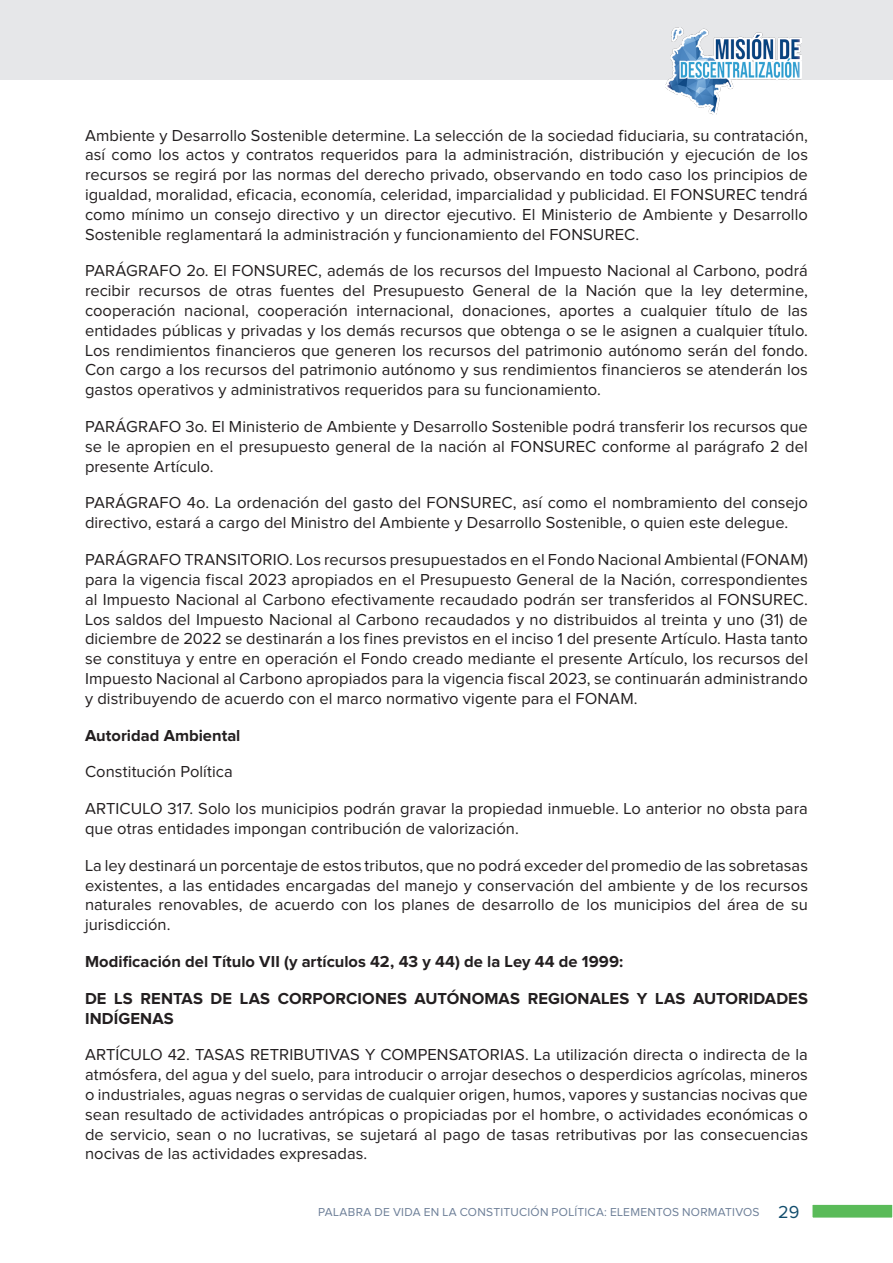
<style>
.page{position:relative;width:893px;height:1263px;background:#fff}
.page>*{position:absolute;margin:0;border:0;box-sizing:border-box;transform-origin:0 0}
.PARRAFO_1{font:16.5px/19.8px "Proxima Nova";letter-spacing:.005em;color:#231f20;text-align:justify}
.PARRAFO_1-2{font:700 16.5px/19.8px "Proxima Nova";letter-spacing:.005em;color:#231f20}
.t1{font:12px "Proxima Nova";letter-spacing:.02em;color:#6d7f98}
.s1{font-size:18px;color:#124d6d}
</style>
<div class="page">
<div style="left:0;top:0;width:893px;height:80px;background:#e6e7e9"></div>
<img style="left:665px;top:28px;width:136px;height:87px">
<div style="left:811px;top:1203px;width:82px;height:16px;background:#5abb59;border:2px solid #fff"></div>
<p class="PARRAFO_1" style="left:85px;top:126px;width:724px">Ambiente y Desarrollo Sostenible determine. La selección de la sociedad fiduciaria, su contratación, así como los actos y contratos requeridos para la administración, distribución y ejecución de los recursos se regirá por las normas del derecho privado, observando en todo caso los principios de igualdad, moralidad, eficacia, economía, celeridad, imparcialidad y publicidad. El FONSUREC tendrá como mínimo un consejo directivo y un director ejecutivo. El Ministerio de Ambiente y Desarrollo Sostenible reglamentará la administración y funcionamiento del FONSUREC.</p>
<p class="PARRAFO_1" style="left:85px;top:261px;width:724px">PARÁGRAFO 2o. El FONSUREC, además de los recursos del Impuesto Nacional al Carbono, podrá recibir recursos de otras fuentes del Presupuesto General de la Nación que la ley determine, cooperación nacional, cooperación internacional, donaciones, aportes a cualquier título de las entidades públicas y privadas y los demás recursos que obtenga o se le asignen a cualquier título.<br>Los rendimientos financieros que generen los recursos del patrimonio autónomo serán del fondo.<br>Con cargo a los recursos del patrimonio autónomo y sus rendimientos financieros se atenderán los gastos operativos y administrativos requeridos para su funcionamiento.</p>
<p class="PARRAFO_1" style="left:85px;top:417px;width:724px">PARÁGRAFO 3o. El Ministerio de Ambiente y Desarrollo Sostenible podrá transferir los recursos que se le apropien en el presupuesto general de la nación al FONSUREC conforme al parágrafo 2 del presente Artículo.</p>
<p class="PARRAFO_1" style="left:85px;top:493px;width:724px">PARÁGRAFO 4o. La ordenación del gasto del FONSUREC, así como el nombramiento del consejo directivo, estará a cargo del Ministro del Ambiente y Desarrollo Sostenible, o quien este delegue.</p>
<p class="PARRAFO_1" style="left:85px;top:550px;width:724px">PARÁGRAFO TRANSITORIO. Los recursos presupuestados en el Fondo Nacional Ambiental (FONAM) para la vigencia fiscal 2023 apropiados en el Presupuesto General de la Nación, correspondientes al Impuesto Nacional al Carbono efectivamente recaudado podrán ser transferidos al FONSUREC.<br>Los saldos del Impuesto Nacional al Carbono recaudados y no distribuidos al treinta y uno (31) de diciembre de 2022 se destinarán a los fines previstos en el inciso 1 del presente Artículo. Hasta tanto se constituya y entre en operación el Fondo creado mediante el presente Artículo, los recursos del Impuesto Nacional al Carbono apropiados para la vigencia fiscal 2023, se continuarán administrando y distribuyendo de acuerdo con el marco normativo vigente para el FONAM.</p>
<p class="PARRAFO_1-2" style="left:85px;top:725px;width:157px">Autoridad Ambiental</p>
<p class="PARRAFO_1" style="left:85px;top:762px;width:149px">Constitución Política</p>
<p class="PARRAFO_1" style="left:85px;top:799px;width:724px">ARTICULO 317. Solo los municipios podrán gravar la propiedad inmueble. Lo anterior no obsta para que otras entidades impongan contribución de valorización.</p>
<p class="PARRAFO_1" style="left:85px;top:856px;width:724px">La ley destinará un porcentaje de estos tributos, que no podrá exceder del promedio de las sobretasas existentes, a las entidades encargadas del manejo y conservación del ambiente y de los recursos naturales renovables, de acuerdo con los planes de desarrollo de los municipios del área de su jurisdicción.</p>
<p class="PARRAFO_1-2" style="left:85px;top:952px;width:540px">Modificación del Título VII (y artículos 42, 43 y 44) de la Ley 44 de 1999:</p>
<p class="PARRAFO_1-2" style="left:85px;top:989px;width:724px">DE LS RENTAS DE LAS CORPORCIONES AUTÓNOMAS REGIONALES Y LAS AUTORIDADES<br>INDÍGENAS</p>
<p class="PARRAFO_1" style="left:85px;top:1045px;width:724px">ARTÍCULO 42. TASAS RETRIBUTIVAS Y COMPENSATORIAS. La utilización directa o indirecta de la atmósfera, del agua y del suelo, para introducir o arrojar desechos o desperdicios agrícolas, mineros o industriales, aguas negras o servidas de cualquier origen, humos, vapores y sustancias nocivas que sean resultado de actividades antrópicas o propiciadas por el hombre, o actividades económicas o de servicio, sean o no lucrativas, se sujetará al pago de tasas retributivas por las consecuencias nocivas de las actividades expresadas.</p>
<p class="t1" style="left:318px;top:1205px;width:483px">PALABRA DE VIDA EN LA CONSTITUCIÓN POLÍTICA: ELEMENTOS NORMATIVOS <span class="s1">29</span></p>
</div>
